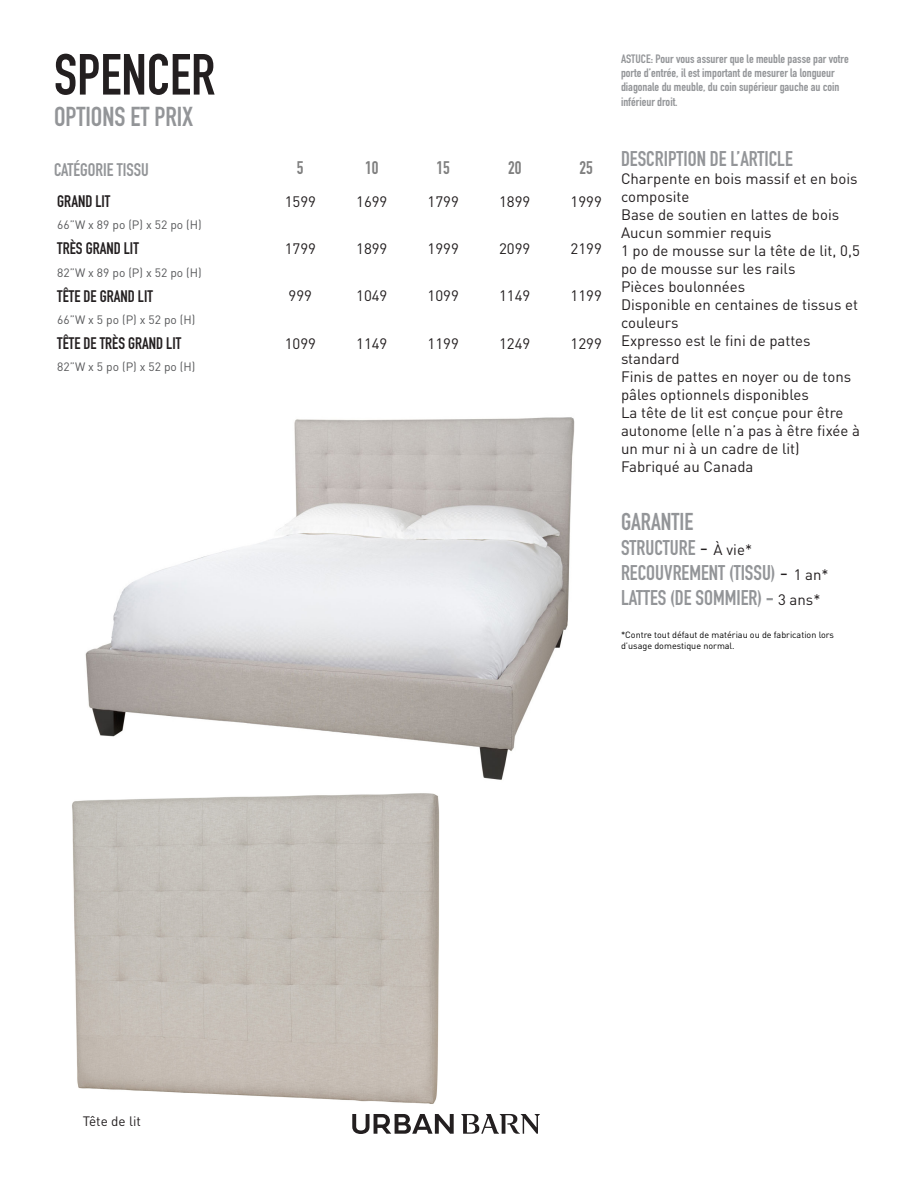
<style>
.page{position:relative;width:918px;height:1188px;background:#fff}
.page>*{position:absolute;margin:0;border:0;box-sizing:border-box;transform-origin:0 0}
.t1{font:57px "DIN Engschrift Std";color:#231f20}
.t2{font:27px "DIN Engschrift Std";color:#939598}
.t3{font:24px "DIN Engschrift Std";color:#939598}
.t4{font:21px "DIN Engschrift Std";color:#939598}
.t5{font:18px "DIN Engschrift Std";color:#939598}
.Grade{font:18px "DIN Engschrift Std";color:#7f7f7f}
.Grade-2{font:16.5px "DIN Engschrift Std";color:#231f20}
.Grade-3{font:15px/18px "DINOT";color:#231f20}
.t6{font:13.5px "DINOT";color:#231f20}
.Grade-4{font:12px/14.4px "DIN Engschrift Std";color:#939598;scale:1.06 1}
.Grade-5{font:12px "DINOT";color:#57585a}
.t7{font:9px "DINOT";color:#000}
.s1{font-family:"DINOT";color:#231f20}
.s2{font-family:"DINOT";font-size:15px;color:#231f20}
</style>
<div class="page">
<img style="left:85px;top:417px;width:490px;height:363px">
<img style="left:72px;top:793px;width:368px;height:311px">
<svg style="left:352px;top:1114px;width:102px;height:20px"></svg>
<svg style="left:461px;top:1114px;width:79px;height:20px"></svg>
<p class="t1" style="left:54px;top:41px;width:163px">SPENCER</p>
<p class="t2" style="left:54px;top:101px;width:140px">OPTIONS ET PRIX</p>
<p class="t5" style="left:54px;top:159px;width:96px">CATÉGORIE TISSU</p>
<p class="Grade" style="left:297px;top:157px;width:8px">5</p>
<p class="Grade" style="left:365px;top:157px;width:15px">10</p>
<p class="Grade" style="left:437px;top:157px;width:15px">15</p>
<p class="Grade" style="left:508px;top:157px;width:15px">20</p>
<p class="Grade" style="left:580px;top:157px;width:15px">25</p>
<p class="Grade-2" style="left:57px;top:192px;width:55px">GRAND LIT</p>
<p class="Grade-3" style="left:285px;top:192px;width:33px">1599</p>
<p class="Grade-3" style="left:356px;top:192px;width:33px">1699</p>
<p class="Grade-3" style="left:428px;top:192px;width:33px">1799</p>
<p class="Grade-3" style="left:499px;top:192px;width:33px">1899</p>
<p class="Grade-3" style="left:571px;top:192px;width:33px">1999</p>
<p class="Grade-5" style="left:57px;top:217px;width:146px">66”W x 89 po (P) x 52 po (H)</p>
<p class="Grade-2" style="left:57px;top:239px;width:83px">TRÈS GRAND LIT</p>
<p class="Grade-3" style="left:285px;top:239px;width:33px">1799</p>
<p class="Grade-3" style="left:356px;top:239px;width:33px">1899</p>
<p class="Grade-3" style="left:428px;top:239px;width:33px">1999</p>
<p class="Grade-3" style="left:499px;top:239px;width:33px">2099</p>
<p class="Grade-3" style="left:571px;top:239px;width:33px">2199</p>
<p class="Grade-5" style="left:57px;top:264px;width:146px">82”W x 89 po (P) x 52 po (H)</p>
<p class="Grade-2" style="left:57px;top:286px;width:97px">TÊTE DE GRAND LIT</p>
<p class="Grade-3" style="left:289px;top:286px;width:25px">999</p>
<p class="Grade-3" style="left:356px;top:286px;width:33px">1049</p>
<p class="Grade-3" style="left:428px;top:286px;width:33px">1099</p>
<p class="Grade-3" style="left:499px;top:286px;width:33px">1149</p>
<p class="Grade-3" style="left:571px;top:286px;width:33px">1199</p>
<p class="Grade-5" style="left:57px;top:311px;width:140px">66”W x 5 po (P) x 52 po (H)</p>
<p class="Grade-2" style="left:57px;top:333px;width:125px">TÊTE DE TRÈS GRAND LIT</p>
<p class="Grade-3" style="left:285px;top:334px;width:33px">1099</p>
<p class="Grade-3" style="left:356px;top:334px;width:33px">1149</p>
<p class="Grade-3" style="left:428px;top:334px;width:33px">1199</p>
<p class="Grade-3" style="left:499px;top:334px;width:33px">1249</p>
<p class="Grade-3" style="left:571px;top:334px;width:33px">1299</p>
<p class="Grade-5" style="left:57px;top:359px;width:140px">82”W x 5 po (P) x 52 po (H)</p>
<p class="Grade-4" style="left:621px;top:51px;width:216px">ASTUCE: Pour vous assurer que le meuble passe par votre porte d’entrée, il est important de mesurer la longueur diagonale du meuble, du coin supérieur gauche au coin inférieur droit.</p>
<p class="t4" style="left:621px;top:147px;width:173px">DESCRIPTION DE L’ARTICLE</p>
<p class="Grade-3" style="left:621px;top:169px;width:238px">Charpente en bois massif et en bois composite</p>
<p class="Grade-3" style="left:621px;top:205px;width:220px">Base de soutien en lattes de bois</p>
<p class="Grade-3" style="left:621px;top:223px;width:152px">Aucun sommier requis</p>
<p class="Grade-3" style="left:621px;top:241px;width:240px">1 po de mousse sur la tête de lit, 0,5 po de mousse sur les rails</p>
<p class="Grade-3" style="left:621px;top:277px;width:126px">Pièces boulonnées</p>
<p class="Grade-3" style="left:621px;top:295px;width:239px">Disponible en centaines de tissus et couleurs</p>
<p class="Grade-3" style="left:621px;top:331px;width:191px">Expresso est le fini de pattes standard</p>
<p class="Grade-3" style="left:621px;top:367px;width:232px">Finis de pattes en noyer ou de tons pâles optionnels disponibles</p>
<p class="Grade-3" style="left:621px;top:403px;width:241px">La tête de lit est conçue pour être autonome (elle n’a pas à être fixée à un mur ni à un cadre de lit)</p>
<p class="Grade-3" style="left:621px;top:457px;width:134px">Fabriqué au Canada</p>
<p class="t3" style="left:621px;top:507px;width:74px">GARANTIE</p>
<p class="t4" style="left:621px;top:535px;width:133px">STRUCTURE <span class="s1">-</span> <span class="s2">À vie*</span></p>
<p class="t4" style="left:621px;top:561px;width:209px">RECOUVREMENT (TISSU) <span class="s1">-</span> <span class="s2">1 an*</span></p>
<p class="t4" style="left:621px;top:586px;width:201px">LATTES (DE SOMMIER) - <span class="s2">3 ans*</span></p>
<p class="t7" style="left:621px;top:629px;width:215px">*Contre tout défaut de matériau ou de fabrication lors</p>
<p class="t7" style="left:621px;top:639px;width:115px">d’usage domestique normal.</p>
<p class="t6" style="left:83px;top:1112px;width:60px">Tête de lit</p>
</div>
